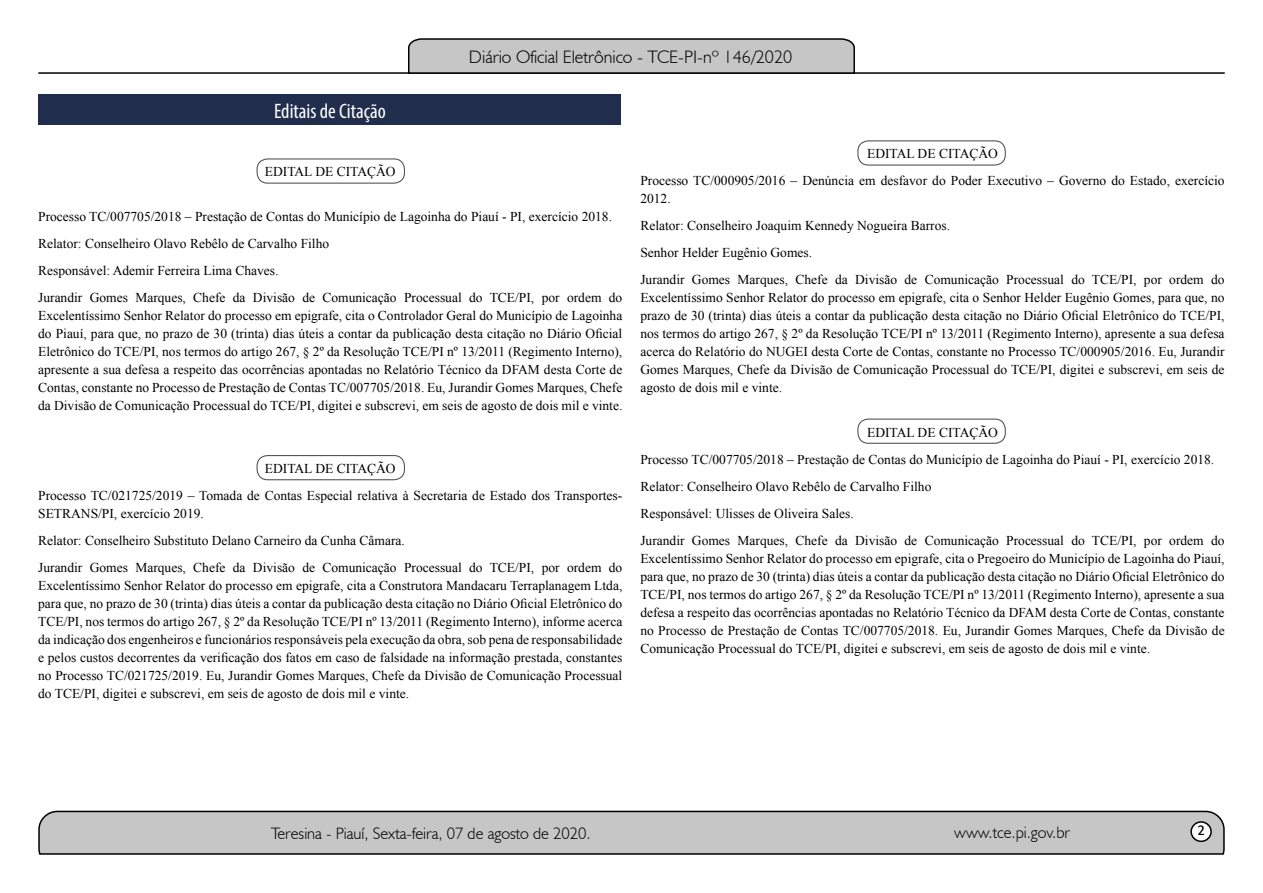
<style>
.page{position:relative;width:1263px;height:893px;background:#fff}
.page>*{position:absolute;margin:0;border:0;box-sizing:border-box;transform-origin:0 0}
.t1{font:condensed 21px "Myriad Pro";color:#fff}
.t2{font:300 18px "Humanist 521 BT";color:#000}
.t3{font:300 16.5px "Humanist 521 BT";color:#000}
.t4{font:15px "Estrangelo Edessa";color:#000}
.t5{font:13.5px/18px "Times New Roman";color:#000}
</style>
<div class="page">
<svg style="left:38px;top:810px;width:1187px;height:45px;background:#b9b9b9"></svg>
<div style="left:1191px;top:822px;width:20px;height:19px;background:#fff;border-radius:50%"></div>
<div style="left:1190px;top:821px;width:22px;height:21px;border:2px solid #000;border-radius:50%"></div>
<hr style="left:38px;top:72px;width:1187px;height:2px;background:#000">
<svg style="left:407px;top:38px;width:449px;height:36px;background:#b4b4b4"></svg>
<div style="left:39px;top:94px;width:582px;height:31px;background:#212d4c"></div>
<div style="left:256px;top:158px;width:149px;height:26px;border:1px solid #575756;border-radius:10px"></div>
<div style="left:256px;top:455px;width:149px;height:25px;border:1px solid #575756;border-radius:10px"></div>
<div style="left:857px;top:140px;width:149px;height:26px;border:1px solid #575756;border-radius:10px"></div>
<div style="left:857px;top:419px;width:149px;height:25px;border:1px solid #575756;border-radius:10px"></div>
<h1 class="t1" style="left:274px;top:98px;width:113px">Editais de Citação</h1>
<h2 class="t2" style="left:469px;top:46px;width:325px">Diário Oficial Eletrônico - TCE-PI-nº 146/2020</h2>
<p class="t5" style="left:265px;top:162px;width:132px">EDITAL DE CITAÇÃO</p>
<p class="t5" style="left:38px;top:203px;width:586px;line-height:27px">Processo TC/007705/2018 – Prestação de Contas do Município de Lagoinha do Piauí - PI, exercício 2018.<br>Relator: Conselheiro Olavo Rebêlo de Carvalho Filho<br>Responsável: Ademir Ferreira Lima Chaves.<br>Jurandir Gomes Marques, Chefe da Divisão de Comunicação Processual do TCE/PI, por ordem do</p>
<p class="t5" style="left:38px;top:306px;width:586px;text-align:justify">Excelentíssimo Senhor Relator do processo em epigrafe, cita o Controlador Geral do Município de Lagoinha do Piauí, para que, no prazo de 30 (trinta) dias úteis a contar da publicação desta citação no Diário Oficial Eletrônico do TCE/PI, nos termos do artigo 267, § 2º da Resolução TCE/PI nº 13/2011 (Regimento Interno), apresente a sua defesa a respeito das ocorrências apontadas no Relatório Técnico da DFAM desta Corte de Contas, constante no Processo de Prestação de Contas TC/007705/2018. Eu, Jurandir Gomes Marques, Chefe da Divisão de Comunicação Processual do TCE/PI, digitei e subscrevi, em seis de agosto de dois mil e vinte.</p>
<p class="t5" style="left:38px;top:455px;width:586px;line-height:27px;text-align:center">EDITAL DE CITAÇÃO<br>Processo TC/021725/2019 – Tomada de Contas Especial relativa à Secretaria de Estado dos Transportes-</p>
<p class="t5" style="left:38px;top:500px;width:586px;line-height:27px">SETRANS/PI, exercício 2019.<br>Relator: Conselheiro Substituto Delano Carneiro da Cunha Câmara.<br>Jurandir Gomes Marques, Chefe da Divisão de Comunicação Processual do TCE/PI, por ordem do</p>
<p class="t5" style="left:38px;top:576px;width:586px;text-align:justify">Excelentíssimo Senhor Relator do processo em epigrafe, cita a Construtora Mandacaru Terraplanagem Ltda, para que, no prazo de 30 (trinta) dias úteis a contar da publicação desta citação no Diário Oficial Eletrônico do TCE/PI, nos termos do artigo 267, § 2º da Resolução TCE/PI nº 13/2011 (Regimento Interno), informe acerca da indicação dos engenheiros e funcionários responsáveis pela execução da obra, sob pena de responsabilidade e pelos custos decorrentes da verificação dos fatos em caso de falsidade na informação prestada, constantes no Processo TC/021725/2019. Eu, Jurandir Gomes Marques, Chefe da Divisão de Comunicação Processual do TCE/PI, digitei e subscrevi, em seis de agosto de dois mil e vinte.</p>
<p class="t5" style="left:640px;top:140px;width:586px;line-height:27px;text-align:center">EDITAL DE CITAÇÃO<br>Processo TC/000905/2016 – Denúncia em desfavor do Poder Executivo – Governo do Estado, exercício</p>
<p class="t5" style="left:640px;top:185px;width:586px;line-height:27px">2012.<br>Relator: Conselheiro Joaquim Kennedy Nogueira Barros.<br>Senhor Helder Eugênio Gomes.<br>Jurandir Gomes Marques, Chefe da Divisão de Comunicação Processual do TCE/PI, por ordem do</p>
<p class="t5" style="left:640px;top:288px;width:586px;text-align:justify">Excelentíssimo Senhor Relator do processo em epigrafe, cita o Senhor Helder Eugênio Gomes, para que, no prazo de 30 (trinta) dias úteis a contar da publicação desta citação no Diário Oficial Eletrônico do TCE/PI, nos termos do artigo 267, § 2º da Resolução TCE/PI nº 13/2011 (Regimento Interno), apresente a sua defesa acerca do Relatório do NUGEI desta Corte de Contas, constante no Processo TC/000905/2016. Eu, Jurandir Gomes Marques, Chefe da Divisão de Comunicação Processual do TCE/PI, digitei e subscrevi, em seis de agosto de dois mil e vinte.</p>
<p class="t5" style="left:640px;top:419px;width:586px;line-height:27px;text-indent:227px">EDITAL DE CITAÇÃO<br>Processo TC/007705/2018 – Prestação de Contas do Município de Lagoinha do Piauí - PI, exercício 2018.<br>Relator: Conselheiro Olavo Rebêlo de Carvalho Filho<br>Responsável: Ulisses de Oliveira Sales.<br>Jurandir Gomes Marques, Chefe da Divisão de Comunicação Processual do TCE/PI, por ordem do</p>
<p class="t5" style="left:640px;top:549px;width:586px;text-align:justify">Excelentíssimo Senhor Relator do processo em epigrafe, cita o Pregoeiro do Município de Lagoinha do Piauí, para que, no prazo de 30 (trinta) dias úteis a contar da publicação desta citação no Diário Oficial Eletrônico do TCE/PI, nos termos do artigo 267, § 2º da Resolução TCE/PI nº 13/2011 (Regimento Interno), apresente a sua defesa a respeito das ocorrências apontadas no Relatório Técnico da DFAM desta Corte de Contas, constante no Processo de Prestação de Contas TC/007705/2018. Eu, Jurandir Gomes Marques, Chefe da Divisão de Comunicação Processual do TCE/PI, digitei e subscrevi, em seis de agosto de dois mil e vinte.</p>
<p class="t3" style="left:271px;top:823px;width:322px">Teresina - Piauí, Sexta-feira, 07 de agosto de 2020.</p>
<p class="t3" style="left:954px;top:822px;width:117px">www.tce.pi.gov.br</p>
<p class="t4" style="left:1197px;top:823px;width:9px">2</p>
</div>
